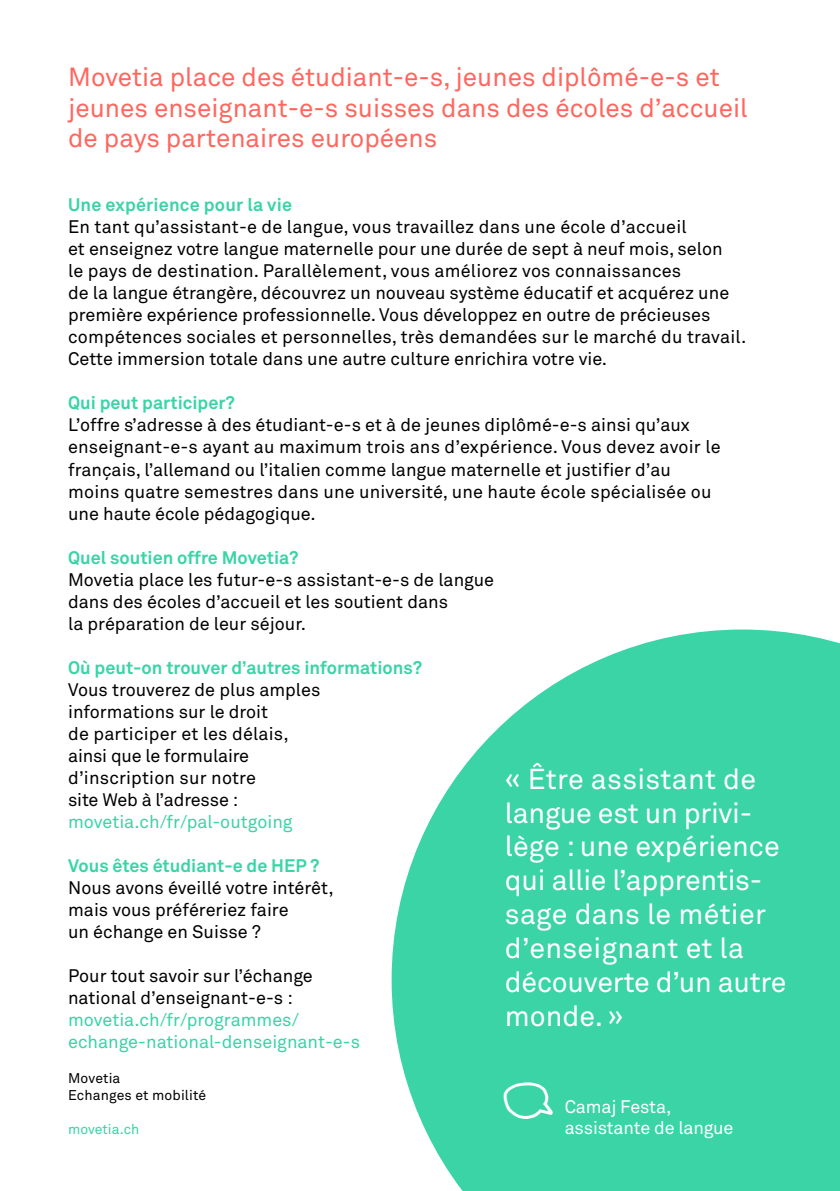
<style>
.page{position:relative;width:840px;height:1191px;background:#fff}
.page>*{position:absolute;margin:0;border:0;box-sizing:border-box;transform-origin:0 0}
.t1{font:28.6px/33.8px "Akkurat Pro";color:#fff}
.t2{font:26px/30px "Akkurat Pro";color:#ff665e}
.t3{font:18px/22px "Akkurat Pro";color:#000}
.t4{font:700 18px "Akkurat Pro";color:#3ad4a7}
.t5{font:18px/22px "Akkurat Pro";color:#3ad4a7}
.t6{font:18px/21.6px "Akkurat Pro";letter-spacing:-.01em;color:#fff}
.t7{font:14px/17px "Akkurat Pro";letter-spacing:.01em;color:#000}
.t8{font:14px "Akkurat Pro";letter-spacing:-.005em;color:#3ad4a7}
</style>
<div class="page">
<svg style="left:391px;top:629px;width:448px;height:562px;background:#53d9b2"></svg>
<div style="left:503px;top:1082px;width:49px;height:37px;background:#3ad4a7"></div>
<h2 class="t2" style="left:68px;top:62px;width:680px">Movetia place des étudiant-e-s, jeunes diplômé-e-s et jeunes enseignant-e-s suisses dans des écoles d’accueil de pays partenaires européens</h2>
<p class="t4" style="left:68px;top:194px;width:225px">Une expérience pour la vie</p>
<p class="t3" style="left:68px;top:216px;width:679px">En tant qu’assistant-e de langue, vous travaillez dans une école d’accueil<br>et enseignez votre langue maternelle pour une durée de sept à neuf mois, selon<br>le pays de destination. Parallèlement, vous améliorez vos connaissances<br>de la langue étrangère, découvrez un nouveau système éducatif et acquérez une première expérience professionnelle. Vous développez en outre de précieuses compétences sociales et personnelles, très demandées sur le marché du travail.<br>Cette immersion totale dans une autre culture enrichira votre vie.</p>
<p class="t4" style="left:68px;top:392px;width:168px">Qui peut participer?</p>
<p class="t3" style="left:68px;top:414px;width:653px">L’offre s’adresse à des étudiant-e-s et à de jeunes diplômé-e-s ainsi qu’aux enseignant-e-s ayant au maximum trois ans d’expérience. Vous devez avoir le français, l’allemand ou l’italien comme langue maternelle et justifier d’au moins quatre semestres dans une université, une haute école spécialisée ou une haute école pédagogique.</p>
<p class="t4" style="left:68px;top:546px;width:232px">Quel soutien offre Movetia?</p>
<p class="t3" style="left:68px;top:568px;width:427px">Movetia place les futur-e-s assistant-e-s de langue dans des écoles d’accueil et les soutient dans<br>la préparation de leur séjour.</p>
<p class="t4" style="left:68px;top:656px;width:355px">Où peut-on trouver d’autres informations?</p>
<p class="t3" style="left:68px;top:678px;width:254px">Vous trouverez de plus amples informations sur le droit<br>de participer et les délais, ainsi que le formulaire d’inscription sur notre<br>site Web à l’adresse :</p>
<p class="t5" style="left:68px;top:810px;width:226px">movetia.ch/fr/pal-outgoing</p>
<p class="t4" style="left:68px;top:854px;width:253px">Vous êtes étudiant-e de HEP ?</p>
<p class="t3" style="left:68px;top:876px;width:267px">Nous avons éveillé votre intérêt, mais vous préféreriez faire<br>un échange en Suisse ?</p>
<p class="t3" style="left:68px;top:964px;width:246px">Pour tout savoir sur l’échange national d’enseignant-e-s :</p>
<p class="t5" style="left:68px;top:1008px;width:293px">movetia.ch/fr/programmes/ echange-national-denseignant-e-s</p>
<p class="t7" style="left:68px;top:1069px;width:140px">Movetia<br>Echanges et mobilité</p>
<p class="t8" style="left:68px;top:1121px;width:73px">movetia.ch</p>
<h1 class="t1" style="left:504px;top:762px;width:283px">« Être assistant de langue est un privi&shy;lège : une expérience qui allie l’apprentis&shy;sage dans le métier d’enseignant et la découverte d’un autre monde. »</h1>
<p class="t6" style="left:564px;top:1095px;width:170px">Camaj Festa, assistante de langue</p>
</div>
